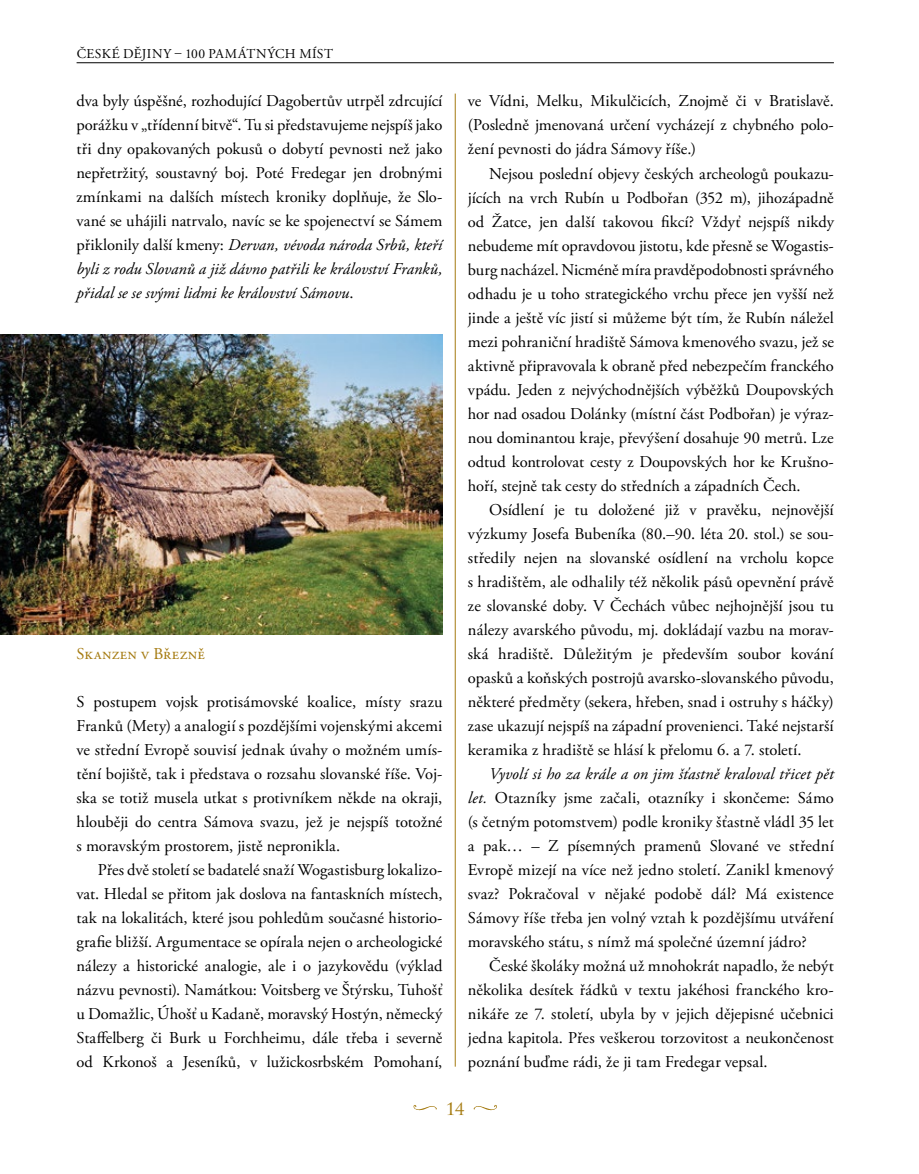
<style>
.page{position:relative;width:919px;height:1174px;background:#fff}
.page>*{position:absolute;margin:0;border:0;box-sizing:border-box;transform-origin:0 0}
.t1{font:19.5px "Trajan Pro";color:#a57b11}
.t2{font:16.5px/24px "Adobe Garamond Pro";letter-spacing:.005em;color:#000;text-align:justify}
.t3{font:16.5px "Adobe Garamond Pro";letter-spacing:.015em;color:#a57b11}
.t4{font:13.5px "Adobe Garamond Pro";letter-spacing:.03em;color:#000}
.s1{font-style:italic}
</style>
<div class="page">
<svg style="left:413px;top:1105px;width:24px;height:5px"></svg>
<svg style="left:473px;top:1105px;width:24px;height:5px"></svg>
<hr style="left:77px;top:62px;width:756px;height:1px;background:#000">
<img style="left:0;top:335px;width:442px;height:299px">
<hr style="left:455px;top:94px;width:1px;height:972px;background:#a57b11">
<p class="t4" style="left:77px;top:46px;width:258px">ČESKÉ DĚJINY – 100 PAMÁTNÝCH MÍST</p>
<p class="t2" style="left:77px;top:90px;width:367px">dva byly úspěšné, rozhodující Dagobertův utrpěl zdrcující porážku v „třídenní bitvě“. Tu si představujeme nejspíš jako tři dny opakovaných pokusů o dobytí pevnosti než jako nepřetržitý, soustavný boj. Poté Fredegar jen drobnými zmínkami na dalších místech kroniky doplňuje, že Slo&shy;vané se uhájili natrvalo, navíc se ke spojenectví se Sámem přiklonily další kmeny: <span class="s1">Dervan, vévoda národa Srbů, kteří byli z rodu Slovanů a již dávno patřili ke království Franků, přidal se se svými lidmi ke království Sámovu</span>.</p>
<p class="t3" style="left:77px;top:643px;width:130px">Skanzen v Březně</p>
<p class="t2" style="left:77px;top:690px;width:367px">S postupem vojsk protisámovské koalice, místy srazu Franků (Mety) a analogií s pozdějšími vojenskými akcemi ve střední Evropě souvisí jednak úvahy o možném umís&shy;tění bojiště, tak i představa o rozsahu slovanské říše. Voj&shy;ska se totiž musela utkat s protivníkem někde na okraji, hlouběji do centra Sámova svazu, jež je nejspíš totožné s moravským prostorem, jistě nepronikla.</p>
<p class="t2" style="left:77px;top:858px;width:367px;text-indent:21px">Přes dvě století se badatelé snaží Wogastisburg lokalizo&shy;vat. Hledal se přitom jak doslova na fantaskních místech, tak na lokalitách, které jsou pohledům současné historio&shy;grafie bližší. Argumentace se opírala nejen o archeologické nálezy a historické analogie, ale i o jazykovědu (výklad názvu pevnosti). Namátkou: Voitsberg ve Štýrsku, Tuhošť u Domažlic, Úhošť u Kadaně, moravský Hostýn, německý Staffelberg či Burk u Forchheimu, dále třeba i severně od Krkonoš a Jeseníků, v lužickosrbském Pomohaní,</p>
<p class="t2" style="left:468px;top:90px;width:367px;text-align:left">ve Vídni, Melku, Mikulčicích, Znojmě či v Bratislavě. (Posledně jmenovaná určení vycházejí z chybného polo&shy;žení pevnosti do jádra Sámovy říše.)</p>
<p class="t2" style="left:468px;top:162px;width:367px;text-indent:21px">Nejsou poslední objevy českých archeologů poukazu&shy;jících na vrch Rubín u Podbořan (352 m), jihozápadně od Žatce, jen další takovou fikcí? Vždyť nejspíš nikdy nebudeme mít opravdovou jistotu, kde přesně se Wogastis&shy;burg nacházel. Nicméně míra pravděpodobnosti správného odhadu je u toho strategického vrchu přece jen vyšší než jinde a ještě víc jistí si můžeme být tím, že Rubín náležel mezi pohraniční hradiště Sámova kmenového svazu, jež se aktivně připravovala k obraně před nebezpečím franckého vpádu. Jeden z nejvýchodnějších výběžků Doupovských hor nad osadou Dolánky (místní část Podbořan) je výraz&shy;nou dominantou kraje, převýšení dosahuje 90 metrů. Lze odtud kontrolovat cesty z Doupovských hor ke Krušno&shy;hoří, stejně tak cesty do středních a západních Čech.</p>
<p class="t2" style="left:468px;top:498px;width:367px;text-indent:21px">Osídlení je tu doložené již v pravěku, nejnovější výzkumy Josefa Bubeníka (80.–90. léta 20. stol.) se sou&shy;středily nejen na slovanské osídlení na vrcholu kopce s hradištěm, ale odhalily též několik pásů opevnění právě ze slovanské doby. V Čechách vůbec nejhojnější jsou tu nálezy avarského původu, mj. dokládají vazbu na morav&shy;ská hradiště. Důležitým je především soubor kování opasků a koňských postrojů avarsko-slovanského původu, některé předměty (sekera, hřeben, snad i ostruhy s háčky) zase ukazují nejspíš na západní provenienci. Také nejstarší keramika z hradiště se hlásí k přelomu 6. a 7. století.</p>
<p class="t2" style="left:468px;top:762px;width:367px;text-indent:21px"><span class="s1">Vyvolí si ho za krále a on jim šťastně kraloval třicet pět let.</span> Otazníky jsme začali, otazníky i skončeme: Sámo (s četným potomstvem) podle kroniky šťastně vládl 35 let a pak… – Z písemných pramenů Slované ve střední Evropě mizejí na více než jedno století. Zanikl kmenový svaz? Pokračoval v nějaké podobě dál? Má existence Sámovy říše třeba jen volný vztah k pozdějšímu utváření moravského státu, s nímž má společné územní jádro?</p>
<p class="t2" style="left:468px;top:954px;width:367px;text-indent:21px">České školáky možná už mnohokrát napadlo, že nebýt několika desítek řádků v textu jakéhosi franckého kro&shy;nikáře ze 7. století, ubyla by v jejich dějepisné učebnici jedna kapitola. Přes veškerou torzovitost a neukončenost poznání buďme rádi, že ji tam Fredegar vepsal.</p>
<p class="t1" style="left:445px;top:1095px;width:21px">14</p>
</div>
